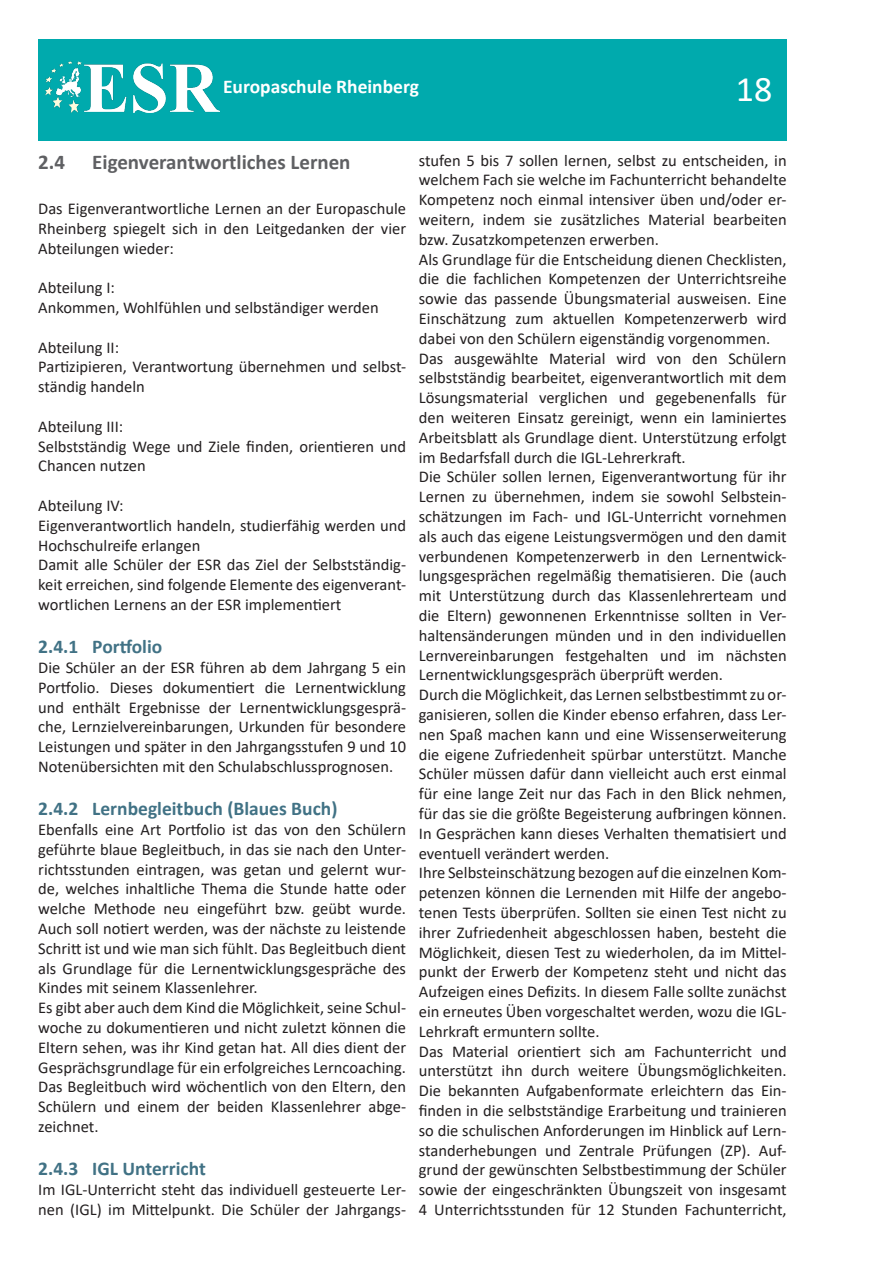
<style>
.page{position:relative;width:893px;height:1263px;background:#fff}
.page>*{position:absolute;margin:0;border:0;box-sizing:border-box;transform-origin:0 0}
.t1{font:36px "Calibri";color:#fff}
.überschrift_2{font:700 21px "Calibri";color:#5f6063}
.überschrift_3{font:700 19.5px "Calibri";color:#417285}
.t2{font:700 19.5px "Calibri";color:#fff}
.fließtext{font:16.5px/19.8px "Calibri";color:#231f20;text-align:justify}
</style>
<div class="page">
<div style="left:38px;top:39px;width:749px;height:102px;background:#00aaad"></div>
<img style="left:46px;top:62px;width:173px;height:50px">
<p class="t2" style="left:223px;top:73px;width:197px">Europaschule Rheinberg</p>
<h1 class="t1" style="left:736px;top:64px;width:38px">18</h1>
<p class="überschrift_2" style="left:38px;top:147px;width:28px">2.4</p>
<p class="überschrift_2" style="left:92px;top:147px;width:260px">Eigenverantwortliches Lernen</p>
<p class="fließtext" style="left:38px;top:198px;width:369px">Das Eigenverantwortliche Lernen an der Europaschule Rheinberg spiegelt sich in den Leitgedanken der vier Abteilungen wieder:</p>
<p class="fließtext" style="left:38px;top:277px;width:78px">Abteilung I:</p>
<p class="fließtext" style="left:38px;top:297px;width:342px">Ankommen, Wohlfühlen und selbständiger werden</p>
<p class="fließtext" style="left:38px;top:337px;width:82px">Abteilung II:</p>
<p class="fließtext" style="left:38px;top:357px;width:369px">Partizipieren, Verantwortung übernehmen und selbst&shy;ständig handeln</p>
<p class="fließtext" style="left:38px;top:416px;width:86px">Abteilung III:</p>
<p class="fließtext" style="left:38px;top:436px;width:369px">Selbstständig Wege und Ziele finden, orientieren und<br>Chancen nutzen</p>
<p class="fließtext" style="left:38px;top:495px;width:87px">Abteilung IV:</p>
<p class="fließtext" style="left:38px;top:515px;width:369px">Eigenverantwortlich handeln, studierfähig werden und<br>Hochschulreife erlangen</p>
<p class="fließtext" style="left:38px;top:555px;width:369px">Damit alle Schüler der ESR das Ziel der Selbstständig&shy;keit erreichen, sind folgende Elemente des eigenverant&shy;wortlichen Lernens an der ESR implementiert</p>
<p class="überschrift_3" style="left:38px;top:633px;width:126px">2.4.1 Portfolio</p>
<p class="fließtext" style="left:38px;top:657px;width:369px">Die Schüler an der ESR führen ab dem Jahrgang 5 ein Portfolio. Dieses dokumentiert die Lernentwicklung und enthält Ergebnisse der Lernentwicklungsgesprä&shy;che, Lernzielvereinbarungen, Urkunden für besondere Leistungen und später in den Jahrgangsstufen 9 und 10<br>Notenübersichten mit den Schulabschlussprognosen.</p>
<p class="überschrift_3" style="left:38px;top:795px;width:301px">2.4.2 Lernbegleitbuch (Blaues Buch)</p>
<p class="fließtext" style="left:38px;top:819px;width:369px">Ebenfalls eine Art Portfolio ist das von den Schülern geführte blaue Begleitbuch, in das sie nach den Unter&shy;richtsstunden eintragen, was getan und gelernt wur&shy;de, welches inhaltliche Thema die Stunde hatte oder welche Methode neu eingeführt bzw. geübt wurde.<br>Auch soll notiert werden, was der nächste zu leistende Schritt ist und wie man sich fühlt. Das Begleitbuch dient als Grundlage für die Lernentwicklungsgespräche des Kindes mit seinem Klassenlehrer.</p>
<p class="fließtext" style="left:38px;top:997px;width:369px">Es gibt aber auch dem Kind die Möglichkeit, seine Schul&shy;woche zu dokumentieren und nicht zuletzt können die Eltern sehen, was ihr Kind getan hat. All dies dient der Gesprächsgrundlage für ein erfolgreiches Lerncoaching.<br>Das Begleitbuch wird wöchentlich von den Eltern, den Schülern und einem der beiden Klassenlehrer abge&shy;zeichnet.</p>
<p class="überschrift_3" style="left:38px;top:1155px;width:169px">2.4.3 IGL Unterricht</p>
<p class="fließtext" style="left:38px;top:1179px;width:369px">Im IGL-Unterricht steht das individuell gesteuerte Ler&shy;nen (IGL) im Mittelpunkt. Die Schüler der Jahrgangs-</p>
<p class="fließtext" style="left:419px;top:150px;width:369px">stufen 5 bis 7 sollen lernen, selbst zu entscheiden, in welchem Fach sie welche im Fachunterricht behandelte Kompetenz noch einmal intensiver üben und/oder er&shy;weitern, indem sie zusätzliches Material bearbeiten bzw. Zusatzkompetenzen erwerben.</p>
<p class="fließtext" style="left:419px;top:249px;width:369px">Als Grundlage für die Entscheidung dienen Checklisten, die die fachlichen Kompetenzen der Unterrichtsreihe sowie das passende Übungsmaterial ausweisen. Eine Einschätzung zum aktuellen Kompetenzerwerb wird dabei von den Schülern eigenständig vorgenommen.</p>
<p class="fließtext" style="left:419px;top:348px;width:369px">Das ausgewählte Material wird von den Schülern selbstständig bearbeitet, eigenverantwortlich mit dem Lösungsmaterial verglichen und gegebenenfalls für den weiteren Einsatz gereinigt, wenn ein laminiertes Arbeitsblatt als Grundlage dient. Unterstützung erfolgt im Bedarfsfall durch die IGL-Lehrerkraft.</p>
<p class="fließtext" style="left:419px;top:467px;width:369px">Die Schüler sollen lernen, Eigenverantwortung für ihr Lernen zu übernehmen, indem sie sowohl Selbstein&shy;schätzungen im Fach- und IGL-Unterricht vornehmen als auch das eigene Leistungsvermögen und den damit verbundenen Kompetenzerwerb in den Lernentwick&shy;lungsgesprächen regelmäßig thematisieren. Die (auch mit Unterstützung durch das Klassenlehrerteam und die Eltern) gewonnenen Erkenntnisse sollten in Ver&shy;haltensänderungen münden und in den individuellen Lernvereinbarungen festgehalten und im nächsten Lernentwicklungsgespräch überprüft werden.</p>
<p class="fließtext" style="left:419px;top:684px;width:369px">Durch die Möglichkeit, das Lernen selbstbestimmt zu or&shy;ganisieren, sollen die Kinder ebenso erfahren, dass Ler&shy;nen Spaß machen kann und eine Wissenserweiterung die eigene Zufriedenheit spürbar unterstützt. Manche Schüler müssen dafür dann vielleicht auch erst einmal für eine lange Zeit nur das Fach in den Blick nehmen, für das sie die größte Begeisterung aufbringen können.<br>In Gesprächen kann dieses Verhalten thematisiert und eventuell verändert werden.</p>
<p class="fließtext" style="left:419px;top:863px;width:369px">Ihre Selbsteinschätzung bezogen auf die einzelnen Kom&shy;petenzen können die Lernenden mit Hilfe der angebo&shy;tenen Tests überprüfen. Sollten sie einen Test nicht zu ihrer Zufriedenheit abgeschlossen haben, besteht die Möglichkeit, diesen Test zu wiederholen, da im Mittel&shy;punkt der Erwerb der Kompetenz steht und nicht das Aufzeigen eines Defizits. In diesem Falle sollte zunächst ein erneutes Üben vorgeschaltet werden, wozu die IGL-Lehrkraft ermuntern sollte.</p>
<p class="fließtext" style="left:419px;top:1041px;width:369px">Das Material orientiert sich am Fachunterricht und unterstützt ihn durch weitere Übungsmöglichkeiten.<br>Die bekannten Aufgabenformate erleichtern das Ein&shy;finden in die selbstständige Erarbeitung und trainieren so die schulischen Anforderungen im Hinblick auf Lern&shy;standerhebungen und Zentrale Prüfungen (ZP). Auf&shy;grund der gewünschten Selbstbestimmung der Schüler sowie der eingeschränkten Übungszeit von insgesamt 4 Unterrichtsstunden für 12 Stunden Fachunterricht,</p>
</div>
